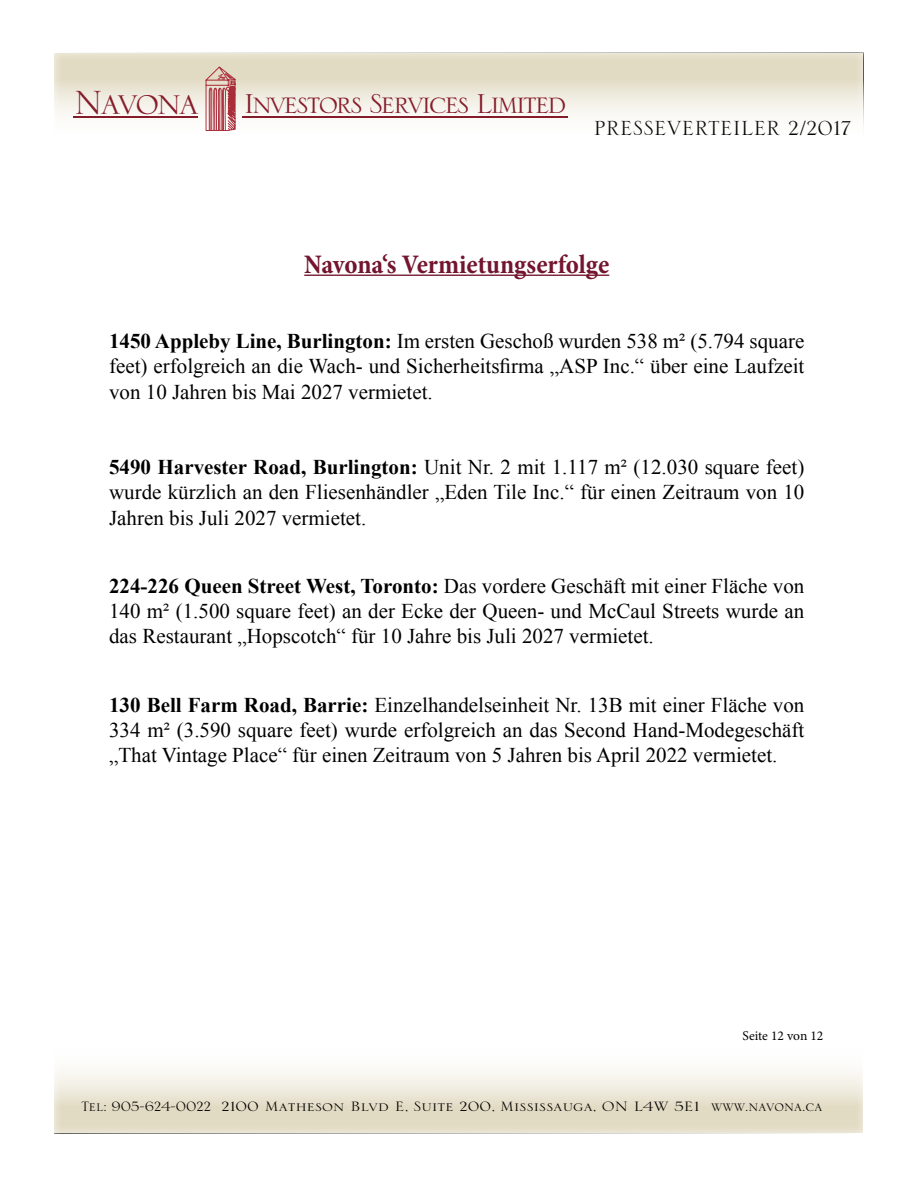
<style>
.page{position:relative;width:918px;height:1188px;background:#fff}
.page>*{position:absolute;margin:0;border:0;box-sizing:border-box;transform-origin:0 0}
.t1{font:36.15px "Serlio LT Std";letter-spacing:-.06em;color:#851c2a}
.t2{font:700 condensed 27px "Minion Pro";letter-spacing:-.005em;color:#73152e}
.t3{font:27px "Serlio LT Std";color:#000}
.t4{font:21px/25.2px "Times New Roman";color:#000;text-align:justify}
.t5{font:18px "Serlio LT Std";color:#000}
.t6{font:13.5px "Minion Pro";letter-spacing:-.005em;color:#000}
.s1{font-size:44.25px}
.s2{font-weight:700}
</style>
<div class="page">
<div style="left:41px;top:51px;width:835px;height:90px;background:#fff;opacity:.75"></div>
<hr style="left:73px;top:116px;width:125px;height:2px;background:#851c2a">
<hr style="left:242px;top:116px;width:326px;height:2px;background:#851c2a">
<svg style="left:206px;top:67px;width:29px;height:64px;background:#ca8988"></svg>
<div style="left:42px;top:1046px;width:835px;height:90px;background:#fff;opacity:.75"></div>
<hr style="left:304px;top:275px;width:305px;height:1px;background:#73152e">
<h1 class="t1" style="left:74px;top:86px;width:494px"><span class="s1">Navona</span> Investors Services Limited</h1>
<p class="t3" style="left:594px;top:115px;width:259px">PRESSEVERTEILER 2/2017</p>
<p class="t2" style="left:304px;top:245px;width:307px">Navona‘s Vermietungserfolge</p>
<p class="t4" style="left:109px;top:328px;width:697px"><span class="s2">1450 Appleby Line, Burlington:</span> Im ersten Geschoß wurden 538 m² (5.794 square feet) erfolgreich an die Wach- und Sicherheitsfirma „ASP Inc.“ über eine Laufzeit von 10 Jahren bis Mai 2027 vermietet.</p>
<p class="t4" style="left:109px;top:454px;width:697px"><span class="s2">5490 Harvester Road, Burlington:</span> Unit Nr. 2 mit 1.117 m² (12.030 square feet) wurde kürzlich an den Fliesenhändler „Eden Tile Inc.“ für einen Zeitraum von 10<br>Jahren bis Juli 2027 vermietet.</p>
<p class="t4" style="left:109px;top:573px;width:697px"><span class="s2">224-226 Queen Street West, Toronto:</span> Das vordere Geschäft mit einer Fläche von 140 m² (1.500 square feet) an der Ecke der Queen- und McCaul Streets wurde an das Restaurant „Hopscotch“ für 10 Jahre bis Juli 2027 vermietet.</p>
<p class="t4" style="left:109px;top:692px;width:697px"><span class="s2">130 Bell Farm Road, Barrie:</span> Einzelhandelseinheit Nr. 13B mit einer Fläche von 334 m² (3.590 square feet) wurde erfolgreich an das Second Hand-Modegeschäft „That Vintage Place“ für einen Zeitraum von 5 Jahren bis April 2022 vermietet.</p>
<p class="t6" style="left:742px;top:1027px;width:82px">Seite 12 von 12</p>
<p class="t5" style="left:81px;top:1098px;width:743px">Tel: 905-624-0022 2100 Matheson Blvd E, Suite 200, Mississauga, ON L4W 5E1 www.navona.ca</p>
</div>
